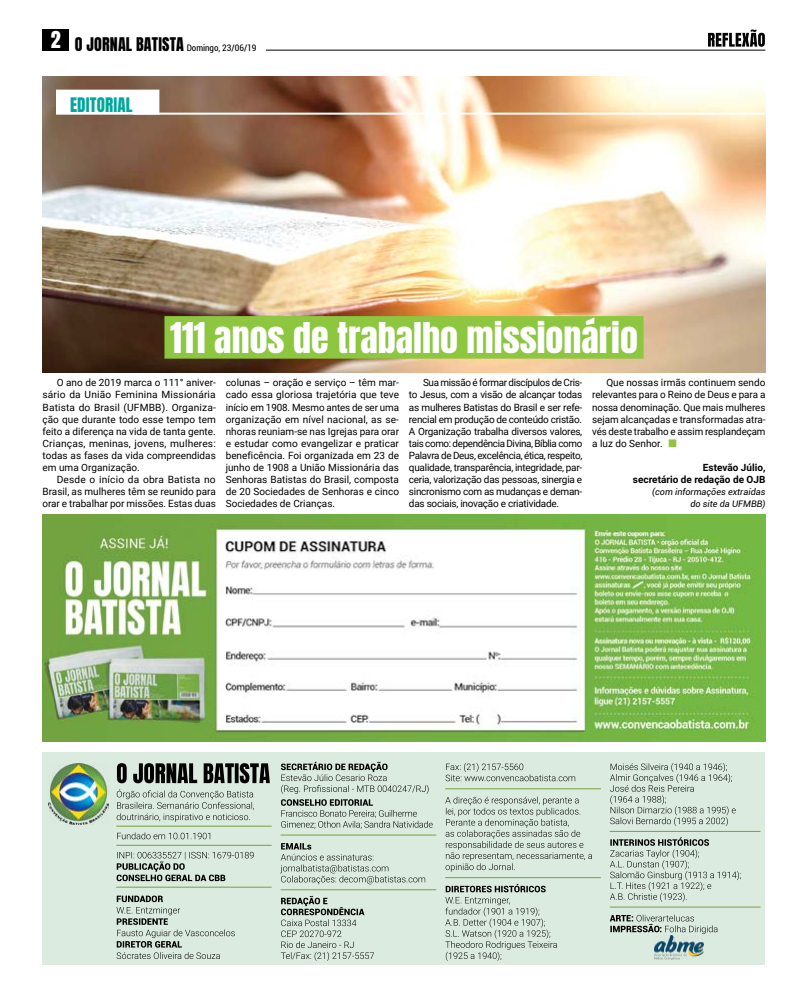
<style>
.page{position:relative;width:808px;height:993px;background:#fff}
.page>*{position:absolute;margin:0;border:0;box-sizing:border-box;transform-origin:0 0}
.t1{font:36px "Anton";color:#fff}
.t2{font:17px "Anton";letter-spacing:.01em;color:#00a79e}
.t3{font:10px/12px "Roboto";letter-spacing:-.005em;color:#000;text-align:justify}
.t4{font:700 10px/12px "Roboto";color:#000;text-align:right}
.t5{font:italic 9px/12px "Roboto";color:#000;text-align:right}
.t6{font:condensed 9px "Roboto";color:#000}
.s1{font-family:"Anton";font-stretch:normal;font-size:16px}
.s2{color:#8dc63f}
</style>
<div class="page">
<img style="left:43px;top:76px;width:722px;height:296px">
<div style="left:43px;top:29px;width:26px;height:22px;background:#000"></div>
<hr style="left:266px;top:50px;width:499px;height:1px;background:#000">
<svg style="left:708px;top:29px;width:57px;height:18px"></svg>
<div style="left:43px;top:751px;width:722px;height:213px;background:#dcebdf"></div>
<div style="left:56px;top:90px;width:103px;height:25px;background:#fff;border:2px solid #fff"></div>
<hr style="left:133px;top:113px;width:632px;height:2px;background:#fff">
<img style="left:48px;top:763px;width:61px;height:60px">
<img style="left:654px;top:935px;width:49px;height:23px">
<div style="left:164px;top:316px;width:479px;height:42px;background:#8dc63f"></div>
<img style="left:43px;top:514px;width:722px;height:227px">
<svg style="left:116px;top:895px;width:119px;height:63px"></svg>
<svg style="left:117px;top:851px;width:137px;height:29px"></svg>
<svg style="left:117px;top:832px;width:93px;height:7px"></svg>
<svg style="left:117px;top:789px;width:137px;height:32px"></svg>
<svg style="left:117px;top:763px;width:153px;height:20px"></svg>
<hr style="left:116px;top:825px;width:156px;height:1px;background:#73a241">
<hr style="left:116px;top:844px;width:156px;height:1px;background:#73a241">
<hr style="left:116px;top:886px;width:156px;height:1px;background:#73a241">
<svg style="left:281px;top:895px;width:93px;height:65px"></svg>
<svg style="left:280px;top:843px;width:145px;height:41px"></svg>
<svg style="left:281px;top:799px;width:152px;height:29px"></svg>
<svg style="left:281px;top:761px;width:148px;height:32px"></svg>
<hr style="left:281px;top:834px;width:155px;height:1px;background:#73a241">
<hr style="left:281px;top:888px;width:155px;height:1px;background:#73a241">
<svg style="left:445px;top:884px;width:112px;height:76px"></svg>
<svg style="left:445px;top:796px;width:147px;height:75px"></svg>
<svg style="left:445px;top:763px;width:130px;height:18px"></svg>
<hr style="left:445px;top:788px;width:156px;height:1px;background:#73a241">
<hr style="left:445px;top:876px;width:156px;height:1px;background:#73a241">
<svg style="left:610px;top:914px;width:107px;height:19px"></svg>
<svg style="left:610px;top:837px;width:131px;height:64px"></svg>
<svg style="left:610px;top:763px;width:126px;height:62px"></svg>
<hr style="left:610px;top:830px;width:150px;height:1px;background:#73a241">
<hr style="left:610px;top:906px;width:150px;height:1px;background:#73a241">
<p class="t6" style="left:51px;top:41px;width:207px"><sup>2</sup> <span class="s1">O JORNAL BATISTA</span> Domingo, 23/06/19</p>
<h2 class="t2" style="left:70px;top:96px;width:64px">EDITORIAL</h2>
<h1 class="t1" style="left:170px;top:319px;width:469px">111 anos de trabalho missionário</h1>
<p class="t3" style="left:43px;top:376px;width:175px;text-indent:14px">O ano de 2019 marca o 111° aniver&shy;sário da União Feminina Missionária Batista do Brasil (UFMBB). Organiza&shy;ção que durante todo esse tempo tem feito a diferença na vida de tanta gente.<br>Crianças, meninas, jovens, mulheres: todas as fases da vida compreendidas em uma Organização.</p>
<p class="t3" style="left:43px;top:472px;width:175px;text-indent:14px">Desde o início da obra Batista no Brasil, as mulheres têm se reunido para orar e trabalhar por missões. Estas duas</p>
<p class="t3" style="left:226px;top:376px;width:175px">colunas – oração e serviço – têm mar&shy;cado essa gloriosa trajetória que teve início em 1908. Mesmo antes de ser uma organização em nível nacional, as se&shy;nhoras reuniam-se nas Igrejas para orar e estudar como evangelizar e praticar beneficência. Foi organizada em 23 de junho de 1908 a União Missionária das Senhoras Batistas do Brasil, composta de 20 Sociedades de Senhoras e cinco Sociedades de Crianças.</p>
<p class="t3" style="left:409px;top:376px;width:175px;text-indent:14px">Sua missão é formar discípulos de Cris&shy;to Jesus, com a visão de alcançar todas as mulheres Batistas do Brasil e ser refe&shy;rencial em produção de conteúdo cristão.<br>A Organização trabalha diversos valores, tais como: dependência Divina, Bíblia como Palavra de Deus, excelência, ética, respeito, qualidade, transparência, integridade, par&shy;ceria, valorização das pessoas, sinergia e sincronismo com as mudanças e deman&shy;das sociais, inovação e criatividade.</p>
<p class="t3" style="left:592px;top:376px;width:175px;text-indent:14px">Que nossas irmãs continuem sendo relevantes para o Reino de Deus e para a nossa denominação. Que mais mulheres sejam alcançadas e transformadas atra&shy;vés deste trabalho e assim resplandeçam a luz do Senhor. <span class="s2">■</span></p>
<p class="t4" style="left:633px;top:460px;width:134px">Estevão Júlio,<br>secretário de redação de OJB</p>
<p class="t5" style="left:652px;top:485px;width:115px">(com informações extraídas do site da UFMBB)</p>
</div>
